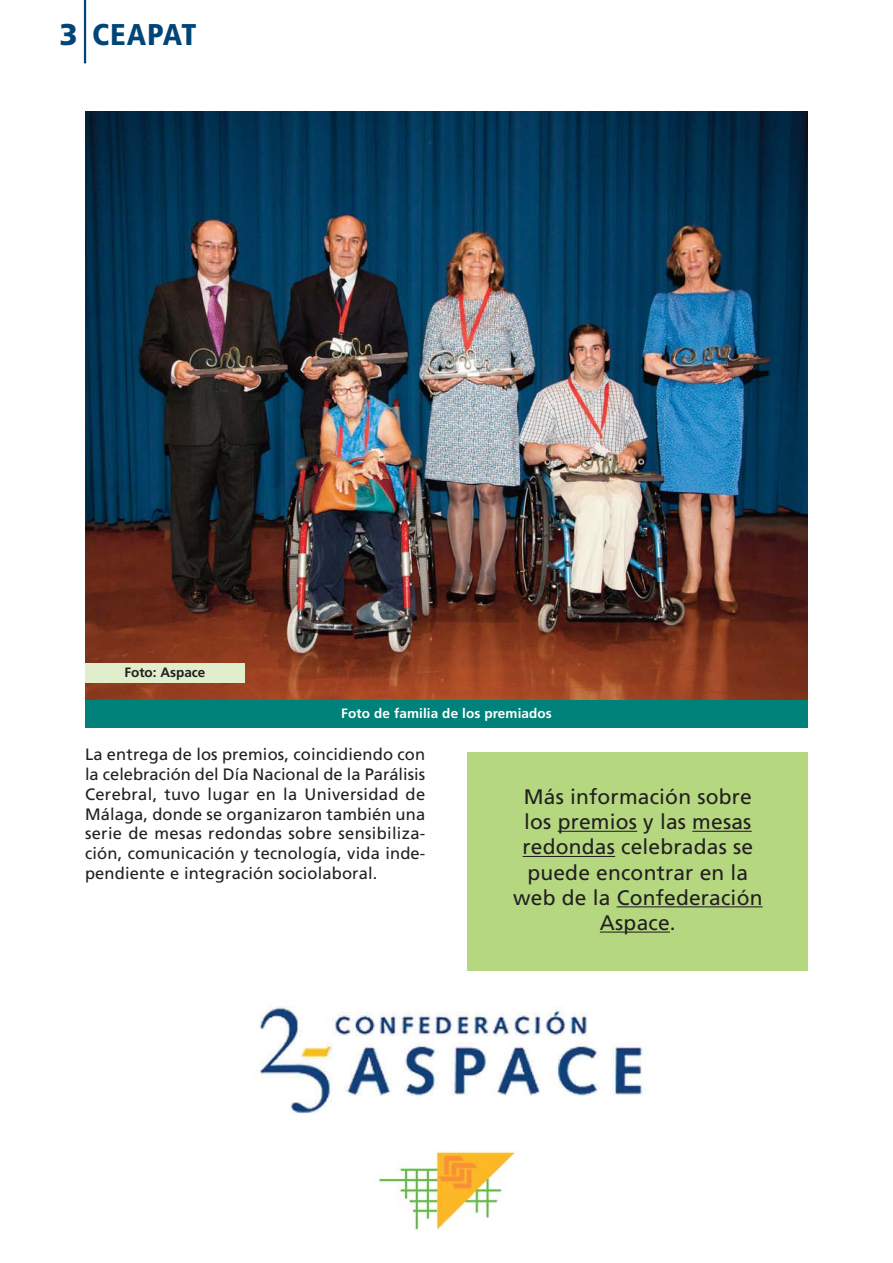
<style>
.page{position:relative;width:893px;height:1263px;background:#fff}
.page>*{position:absolute;margin:0;border:0;box-sizing:border-box;transform-origin:0 0}
.t1{font:900 condensed 30px "Frutiger";letter-spacing:.03em;color:#004577}
.t2{font:21px/25.2px "Frutiger";letter-spacing:.01em;color:#231f20;text-align:center}
.t3{font:16.5px/19.8px "Frutiger";letter-spacing:.01em;color:#231f20;text-align:justify}
.t4{font:700 13.5px "Frutiger";letter-spacing:.01em;color:#fff}
.t5{font:700 13.5px "Frutiger";color:#231f20}
.s1{font-stretch:normal}
</style>
<div class="page">
<hr style="left:84px;top:0;width:2px;height:63px;background:#004577">
<div style="left:468px;top:752px;width:340px;height:219px;background:#b5d780"></div>
<hr style="left:558px;top:831px;width:79px;height:1px;background:#231f20">
<hr style="left:692px;top:831px;width:60px;height:1px;background:#231f20">
<hr style="left:523px;top:856px;width:92px;height:1px;background:#231f20">
<hr style="left:617px;top:906px;width:146px;height:1px;background:#231f20">
<hr style="left:600px;top:931px;width:70px;height:1px;background:#231f20">
<img style="left:85px;top:111px;width:723px;height:589px">
<div style="left:85px;top:700px;width:723px;height:28px;background:#008179"></div>
<div style="left:85px;top:663px;width:160px;height:20px;background:#e0eecb"></div>
<img style="left:377px;top:1151px;width:138px;height:80px">
<img style="left:257px;top:1006px;width:388px;height:108px">
<p class="t1" style="left:60px;top:23px;width:139px"><span class="s1">3</span> CEAPAT</p>
<p class="t5" style="left:124px;top:667px;width:82px">Foto: Aspace</p>
<p class="t4" style="left:341px;top:708px;width:212px">Foto de familia de los premiados</p>
<p class="t3" style="left:85px;top:746px;width:342px">La entrega de los premios, coincidiendo con la celebración del Día Nacional de la Parálisis Cerebral, tuvo lugar en la Universidad de Málaga, donde se organizaron también una serie de mesas redondas sobre sensibiliza&shy;ción, comunicación y tecnología, vida inde&shy;pendiente e integración sociolaboral.</p>
<p class="t2" style="left:513px;top:786px;width:251px">Más información sobre los premios y las mesas redondas celebradas se puede encontrar en la web de la Confederación<br>Aspace.</p>
</div>
